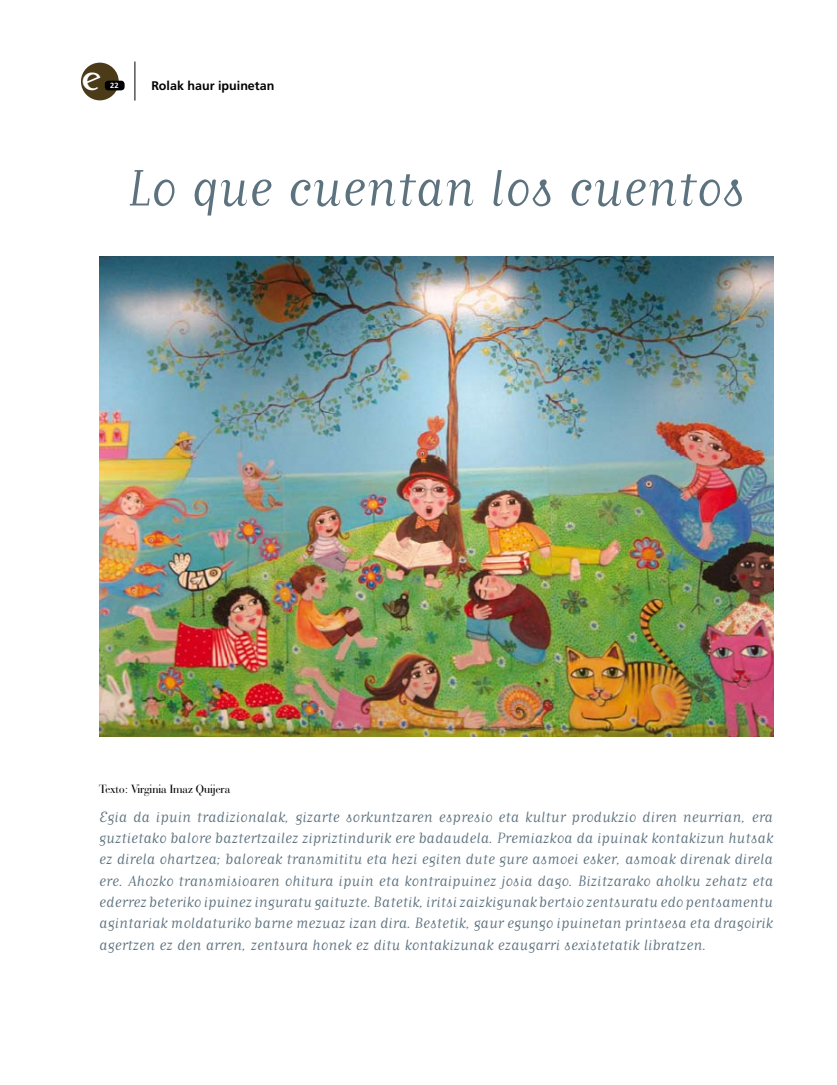
<style>
.page{position:relative;width:837px;height:1085px;background:#fff}
.page>*{position:absolute;margin:0;border:0;box-sizing:border-box;transform-origin:0 0}
.t1{font:60px "Matrix Script";color:#5d727f}
.t2{font:30.62px "Buttplug Taft";color:#fff}
.t3{font:17.5px/21.2px "Matrix Script";color:#5d727f;text-align:justify}
.t4{font:12.5px "Bauer Bodoni BT";color:#000}
.t5{font:700 12.5px "Frutiger";color:#000}
.t6{font:700 7.5px "Frutiger";color:#fff}
</style>
<div class="page">
<div style="left:81px;top:63px;width:38px;height:37px;background:#4b3b19;border-radius:50%"></div>
<div style="left:105px;top:81px;width:19px;height:9px;background:#000;border-radius:4px"></div>
<hr style="left:135px;top:62px;width:1px;height:39px;background:#000">
<img style="left:99px;top:257px;width:673px;height:479px">
<p class="t2" style="left:82px;top:61px;width:20px">e</p>
<p class="t6" style="left:110px;top:81px;width:10px">22</p>
<p class="t5" style="left:151px;top:78px;width:124px">Rolak haur ipuinetan</p>
<p class="t1" style="left:127px;top:159px;width:618px">Lo que cuentan los cuentos</p>
<p class="t4" style="left:99px;top:781px;width:132px">Texto: Virginia Imaz Quijera</p>
<p class="t3" style="left:99px;top:806px;width:675px">Egia da ipuin tradizionalak, gizarte sorkuntzaren espresio eta kultur produkzio diren neurrian, era guztietako balore baztertzailez zipriztindurik ere badaudela. Premiazkoa da ipuinak kontakizun hutsak ez direla ohartzea; baloreak transmititu eta hezi egiten dute gure asmoei esker, asmoak direnak direla ere. Ahozko transmisioaren ohitura ipuin eta kontraipuinez josia dago. Bizitzarako aholku zehatz eta ederrez beteriko ipuinez inguratu gaituzte. Batetik, iritsi zaizkigunak bertsio zentsuratu edo pentsamentu agintariak moldaturiko barne mezuaz izan dira. Bestetik, gaur egungo ipuinetan printsesa eta dragoirik agertzen ez den arren, zentsura honek ez ditu kontakizunak ezaugarri sexistetatik libratzen.</p>
</div>
